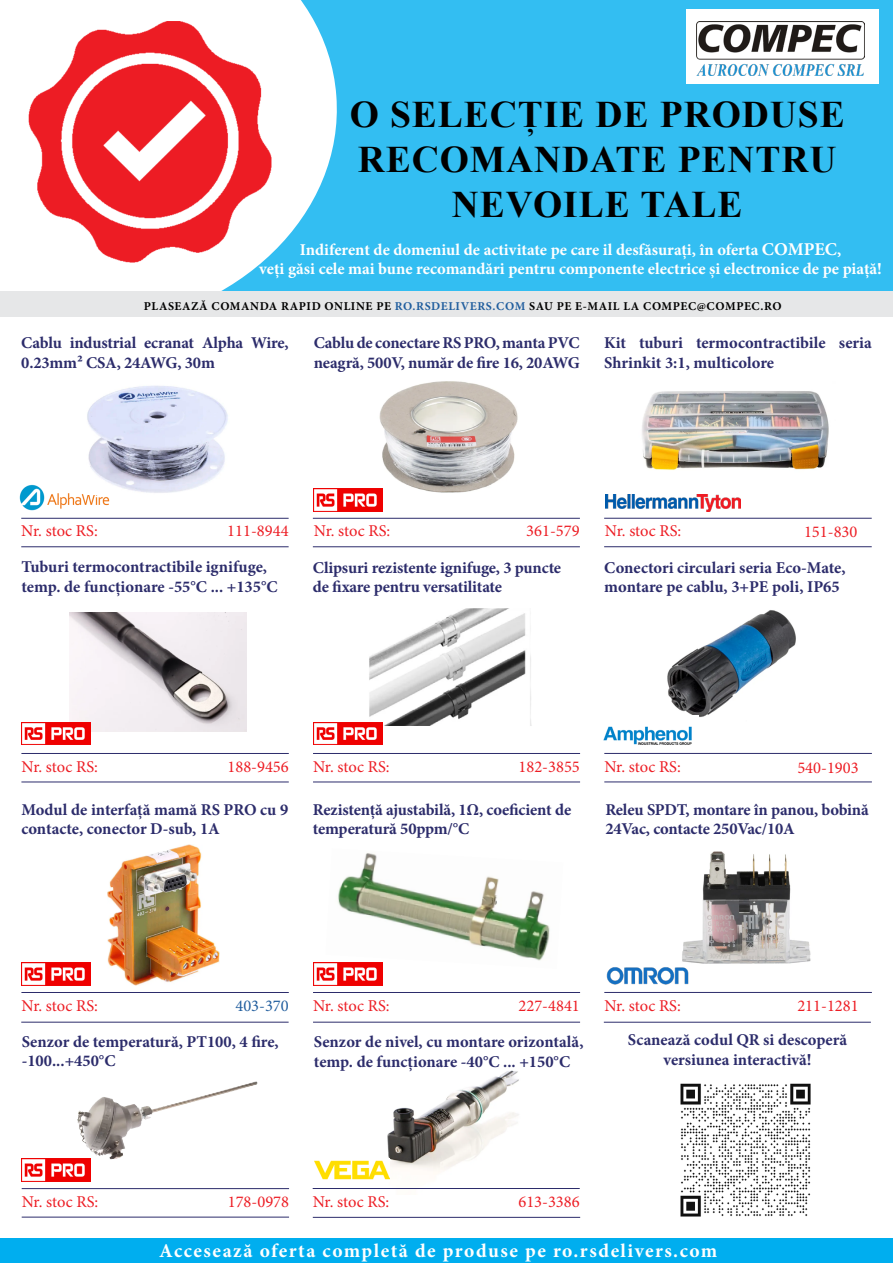
<style>
.page{position:relative;width:893px;height:1263px;background:#fff}
.page>*{position:absolute;margin:0;border:0;box-sizing:border-box;transform-origin:0 0}
.t1{font:700 37.5px/45px "Times New Roman";letter-spacing:.025em;color:#000;text-align:center}
.t2{font:700 19.5px "Minion Pro";letter-spacing:.075em;color:#fff}
.t3{font:700 16.5px/19.8px "Minion Pro";letter-spacing:-.005em;color:#2c2c6b}
.t4{font:16.5px "Minion Pro";color:#ed1d24}
.t5{font:700 16.5px/19.8px "Minion Pro";color:#fff;text-align:center}
.t6{font:16.5px "Minion Pro";color:#215e9e}
.t7{font:700 12px "Minion Pro";letter-spacing:.05em;color:#000}
.s1{font-size:18px}
.s2{color:#215e9e}
</style>
<div class="page">
<div style="left:0;top:1238px;width:893px;height:25px;background:#00aeef"></div>
<hr style="left:21px;top:546px;width:268px;height:1px;background:#2c2c6b">
<hr style="left:313px;top:546px;width:267px;height:1px;background:#2c2c6b">
<hr style="left:604px;top:546px;width:268px;height:1px;background:#2c2c6b">
<hr style="left:21px;top:518px;width:268px;height:1px;background:#2c2c6b">
<hr style="left:313px;top:518px;width:267px;height:1px;background:#2c2c6b">
<hr style="left:604px;top:518px;width:268px;height:1px;background:#2c2c6b">
<hr style="left:21px;top:782px;width:268px;height:1px;background:#2c2c6b">
<hr style="left:313px;top:782px;width:267px;height:1px;background:#2c2c6b">
<hr style="left:604px;top:781px;width:268px;height:1px;background:#2c2c6b">
<hr style="left:21px;top:753px;width:268px;height:1px;background:#2c2c6b">
<hr style="left:313px;top:753px;width:267px;height:1px;background:#2c2c6b">
<hr style="left:604px;top:753px;width:268px;height:1px;background:#2c2c6b">
<hr style="left:21px;top:992px;width:268px;height:1px;background:#2c2c6b">
<hr style="left:313px;top:992px;width:267px;height:1px;background:#2c2c6b">
<hr style="left:604px;top:992px;width:268px;height:1px;background:#2c2c6b">
<hr style="left:22px;top:1217px;width:267px;height:1px;background:#2c2c6b">
<hr style="left:22px;top:1188px;width:267px;height:1px;background:#2c2c6b">
<img style="left:22px;top:962px;width:69px;height:23px">
<img style="left:314px;top:962px;width:69px;height:23px">
<hr style="left:313px;top:1217px;width:267px;height:1px;background:#2c2c6b">
<hr style="left:313px;top:1022px;width:267px;height:1px;background:#2c2c6b">
<hr style="left:604px;top:1022px;width:267px;height:1px;background:#2c2c6b">
<hr style="left:21px;top:1022px;width:268px;height:1px;background:#2c2c6b">
<img style="left:22px;top:1158px;width:69px;height:23px">
<img style="left:20px;top:484px;width:89px;height:26px">
<img style="left:605px;top:495px;width:136px;height:17px">
<img style="left:377px;top:381px;width:141px;height:112px">
<img style="left:314px;top:489px;width:69px;height:23px">
<img style="left:86px;top:385px;width:142px;height:110px">
<img style="left:642px;top:391px;width:187px;height:79px">
<img style="left:69px;top:613px;width:177px;height:118px">
<img style="left:21px;top:722px;width:69px;height:23px">
<img style="left:369px;top:608px;width:163px;height:118px">
<img style="left:314px;top:722px;width:69px;height:23px">
<img style="left:667px;top:610px;width:129px;height:107px">
<img style="left:603px;top:716px;width:95px;height:29px">
<img style="left:107px;top:844px;width:113px;height:141px">
<img style="left:325px;top:853px;width:225px;height:116px">
<img style="left:682px;top:851px;width:129px;height:113px">
<img style="left:606px;top:967px;width:83px;height:18px">
<img style="left:71px;top:1081px;width:187px;height:93px">
<img style="left:387px;top:1070px;width:132px;height:110px">
<img style="left:315px;top:1158px;width:74px;height:22px">
<div style="left:178px;top:0;width:715px;height:292px;background:#33bef2"></div>
<svg style="left:0;top:0;width:345px;height:292px;fill:#fff"></svg>
<div style="left:0;top:292px;width:893px;height:25px;background:#e6e7e8"></div>
<div style="left:686px;top:10px;width:192px;height:74px;background:#fff"></div>
<img style="left:696px;top:21px;width:168px;height:54px">
<img style="left:0;top:3px;width:276px;height:262px">
<hr style="left:313px;top:1188px;width:267px;height:1px;background:#2c2c6b">
<img style="left:680px;top:1083px;width:131px;height:134px">
<h1 class="t1" style="left:350px;top:91px;width:496px">O SELECȚIE DE PRODUSE<br>RECOMANDATE PENTRU<br>NEVOILE TALE</h1>
<p class="t5" style="left:259px;top:239px;width:624px">Indiferent de domeniul de activitate pe care il desfăsurați, în oferta <span class="s1">COMPEC</span>,<br>veți găsi cele mai bune recomandări pentru componente electrice și electronice de pe piață!</p>
<p class="t7" style="left:144px;top:298px;width:639px">PLASEAZĂ COMANDA RAPID ONLINE PE <span class="s2">RO.RSDELIVERS.COM</span> SAU PE E-MAIL LA COMPEC@COMPEC.RO</p>
<p class="t3" style="left:21px;top:333px;width:269px">Cablu industrial ecranat Alpha Wire,<br>0.23mm² CSA, 24AWG, 30m</p>
<p class="t3" style="left:314px;top:333px;width:267px">Cablu de conectare RS PRO, manta PVC neagră, 500V, număr de fire 16, 20AWG</p>
<p class="t3" style="left:604px;top:333px;width:269px">Kit tuburi termocontractibile seria<br>Shrinkit 3:1, multicolore</p>
<p class="t4" style="left:21px;top:520px;width:78px">Nr. stoc RS:</p>
<p class="t4" style="left:227px;top:520px;width:63px">111-8944</p>
<p class="t4" style="left:314px;top:520px;width:78px">Nr. stoc RS:</p>
<p class="t4" style="left:526px;top:520px;width:55px">361-579</p>
<p class="t4" style="left:605px;top:520px;width:78px">Nr. stoc RS:</p>
<p class="t4" style="left:804px;top:521px;width:55px">151-830</p>
<p class="t3" style="left:21px;top:556px;width:258px">Tuburi termocontractibile ignifuge, temp. de funcționare -55°C ... +135°C</p>
<p class="t3" style="left:313px;top:557px;width:250px">Clipsuri rezistente ignifuge, 3 puncte de fixare pentru versatilitate</p>
<p class="t3" style="left:604px;top:557px;width:243px">Conectori circulari seria Eco-Mate, montare pe cablu, 3+PE poli, IP65</p>
<p class="t4" style="left:21px;top:755px;width:78px">Nr. stoc RS:</p>
<p class="t4" style="left:227px;top:755px;width:63px">188-9456</p>
<p class="t4" style="left:313px;top:755px;width:78px">Nr. stoc RS:</p>
<p class="t4" style="left:519px;top:755px;width:63px">182-3855</p>
<p class="t4" style="left:604px;top:755px;width:78px">Nr. stoc RS:</p>
<p class="t4" style="left:797px;top:756px;width:63px">540-1903</p>
<p class="t3" style="left:21px;top:799px;width:268px">Modul de interfață mamă RS PRO cu 9 contacte, conector D-sub, 1A</p>
<p class="t3" style="left:605px;top:799px;width:265px">Releu SPDT, montare în panou, bobină<br>24Vac, contacte 250Vac/10A</p>
<p class="t3" style="left:313px;top:799px;width:260px">Rezistență ajustabilă, 1Ω, coeficient de temperatură 50ppm/°C</p>
<p class="t4" style="left:21px;top:994px;width:78px">Nr. stoc RS:</p>
<p class="t6" style="left:235px;top:994px;width:55px">403-370</p>
<p class="t4" style="left:313px;top:994px;width:78px">Nr. stoc RS:</p>
<p class="t4" style="left:519px;top:994px;width:63px">227-4841</p>
<p class="t4" style="left:604px;top:994px;width:78px">Nr. stoc RS:</p>
<p class="t4" style="left:797px;top:995px;width:63px">211-1281</p>
<p class="t3" style="left:22px;top:1031px;width:259px">Senzor de temperatură, PT100, 4 fire, -100...+450°C</p>
<p class="t3" style="left:314px;top:1031px;width:271px">Senzor de nivel, cu montare orizontală, temp. de funcționare -40°C ... +150°C</p>
<p class="t3" style="left:628px;top:1030px;width:221px;text-align:center">Scanează codul QR si descoperă versiunea interactivă!</p>
<p class="t4" style="left:22px;top:1190px;width:78px">Nr. stoc RS:</p>
<p class="t4" style="left:228px;top:1190px;width:63px">178-0978</p>
<p class="t4" style="left:313px;top:1190px;width:78px">Nr. stoc RS:</p>
<p class="t4" style="left:518px;top:1190px;width:63px">613-3386</p>
<p class="t2" style="left:159px;top:1237px;width:560px">Accesează oferta completă de produse pe ro.rsdelivers.com</p>
</div>
